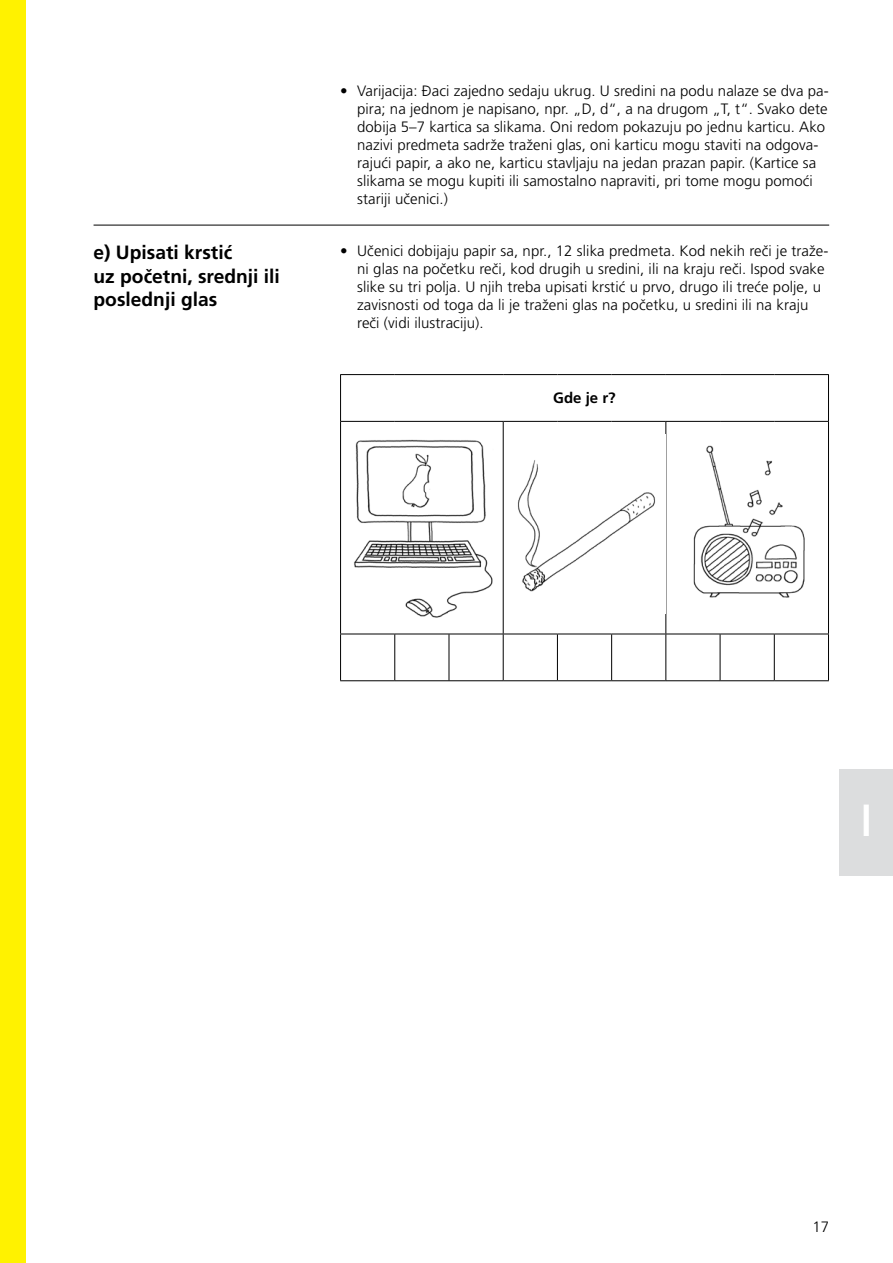
<style>
.page{position:relative;width:893px;height:1263px;background:#fff}
.page>*{position:absolute;margin:0;border:0;box-sizing:border-box;transform-origin:0 0}
.t1{font:700 condensed 45px "Frutiger";color:#fff;scale:.9 1}
.t2{font:700 19.2px/23.1px "Frutiger LT Pro";color:#000}
.t3{font:300 15px/18px "Frutiger LT Pro";letter-spacing:.005em;color:#000}
.t4{font:700 15px "Frutiger LT Pro";color:#000}
</style>
<div class="page">
<hr style="left:340px;top:374px;width:55px;height:1px;background:#000">
<hr style="left:340px;top:375px;width:1px;height:46px;background:#000">
<hr style="left:395px;top:374px;width:54px;height:1px;background:#000">
<hr style="left:449px;top:374px;width:54px;height:1px;background:#000">
<hr style="left:503px;top:374px;width:54px;height:1px;background:#000">
<hr style="left:557px;top:374px;width:55px;height:1px;background:#000">
<hr style="left:612px;top:374px;width:54px;height:1px;background:#000">
<hr style="left:666px;top:374px;width:54px;height:1px;background:#000">
<hr style="left:720px;top:374px;width:54px;height:1px;background:#000">
<hr style="left:774px;top:374px;width:55px;height:1px;background:#000">
<hr style="left:828px;top:375px;width:1px;height:46px;background:#000">
<hr style="left:340px;top:421px;width:55px;height:1px;background:#000">
<hr style="left:340px;top:422px;width:1px;height:212px;background:#000">
<hr style="left:395px;top:421px;width:54px;height:1px;background:#000">
<hr style="left:449px;top:421px;width:54px;height:1px;background:#000">
<hr style="left:503px;top:421px;width:54px;height:1px;background:#000">
<hr style="left:503px;top:422px;width:1px;height:212px;background:#000">
<hr style="left:557px;top:421px;width:55px;height:1px;background:#000">
<hr style="left:612px;top:421px;width:54px;height:1px;background:#000">
<hr style="left:666px;top:421px;width:54px;height:1px;background:#000">
<hr style="left:665px;top:422px;width:1px;height:212px;background:#000">
<hr style="left:720px;top:421px;width:54px;height:1px;background:#000">
<hr style="left:774px;top:421px;width:55px;height:1px;background:#000">
<hr style="left:828px;top:422px;width:1px;height:212px;background:#000">
<hr style="left:340px;top:634px;width:55px;height:1px;background:#000">
<hr style="left:340px;top:634px;width:1px;height:46px;background:#000">
<hr style="left:395px;top:634px;width:54px;height:1px;background:#000">
<hr style="left:394px;top:634px;width:1px;height:46px;background:#000">
<hr style="left:449px;top:634px;width:54px;height:1px;background:#000">
<hr style="left:449px;top:634px;width:1px;height:46px;background:#000">
<hr style="left:503px;top:634px;width:54px;height:1px;background:#000">
<hr style="left:503px;top:634px;width:1px;height:46px;background:#000">
<hr style="left:557px;top:634px;width:55px;height:1px;background:#000">
<hr style="left:557px;top:634px;width:1px;height:46px;background:#000">
<hr style="left:612px;top:634px;width:54px;height:1px;background:#000">
<hr style="left:611px;top:634px;width:1px;height:46px;background:#000">
<hr style="left:666px;top:634px;width:54px;height:1px;background:#000">
<hr style="left:665px;top:634px;width:1px;height:46px;background:#000">
<hr style="left:720px;top:634px;width:54px;height:1px;background:#000">
<hr style="left:720px;top:634px;width:1px;height:46px;background:#000">
<hr style="left:774px;top:634px;width:55px;height:1px;background:#000">
<hr style="left:774px;top:634px;width:1px;height:46px;background:#000">
<hr style="left:828px;top:634px;width:1px;height:46px;background:#000">
<hr style="left:340px;top:680px;width:55px;height:1px;background:#000">
<hr style="left:395px;top:680px;width:54px;height:1px;background:#000">
<hr style="left:449px;top:680px;width:54px;height:1px;background:#000">
<hr style="left:503px;top:680px;width:54px;height:1px;background:#000">
<hr style="left:557px;top:680px;width:55px;height:1px;background:#000">
<hr style="left:612px;top:680px;width:54px;height:1px;background:#000">
<hr style="left:666px;top:680px;width:54px;height:1px;background:#000">
<hr style="left:720px;top:680px;width:54px;height:1px;background:#000">
<hr style="left:774px;top:680px;width:55px;height:1px;background:#000">
<img style="left:354px;top:439px;width:139px;height:179px">
<hr style="left:94px;top:225px;width:735px;height:1px;background:#000">
<img style="left:693px;top:445px;width:112px;height:153px">
<img style="left:517px;top:460px;width:138px;height:132px">
<div style="left:840px;top:770px;width:53px;height:106px;background:#dcddde"></div>
<div style="left:0;top:0;width:26px;height:1263px;background:#fff200"></div>
<p class="t2" style="left:94px;top:241px;width:188px">e) Upisati krstić<br>uz početni, srednji ili poslednji glas</p>
<p class="t3" style="left:357px;top:82px;width:473px;text-indent:-17px">• Varijacija: Đaci zajedno sedaju ukrug. U sredini na podu nalaze se dva pa&shy;pira; na jednom je napisano, npr. „D, d“, a na drugom „T, t“. Svako dete dobija 5–7 kartica sa slikama. Oni redom pokazuju po jednu karticu. Ako nazivi predmeta sadrže traženi glas, oni karticu mogu staviti na odgova&shy;rajući papir, a ako ne, karticu stavljaju na jedan prazan papir. (Kartice sa slikama se mogu kupiti ili samostalno napraviti, pri tome mogu pomoći stariji učenici.)</p>
<p class="t3" style="left:357px;top:242px;width:473px;text-indent:-17px">• Učenici dobijaju papir sa, npr., 12 slika predmeta. Kod nekih reči je traže&shy;ni glas na početku reči, kod drugih u sredini, ili na kraju reči. Ispod svake slike su tri polja. U njih treba upisati krstić u prvo, drugo ili treće polje, u zavisnosti od toga da li je traženi glas na početku, u sredini ili na kraju reči (vidi ilustraciju).</p>
<p class="t4" style="left:553px;top:389px;width:64px">Gde je r?</p>
<h1 class="t1" style="left:861px;top:794px;width:14px">I</h1>
<p class="t3" style="left:812px;top:1217px;width:18px">17</p>
</div>
